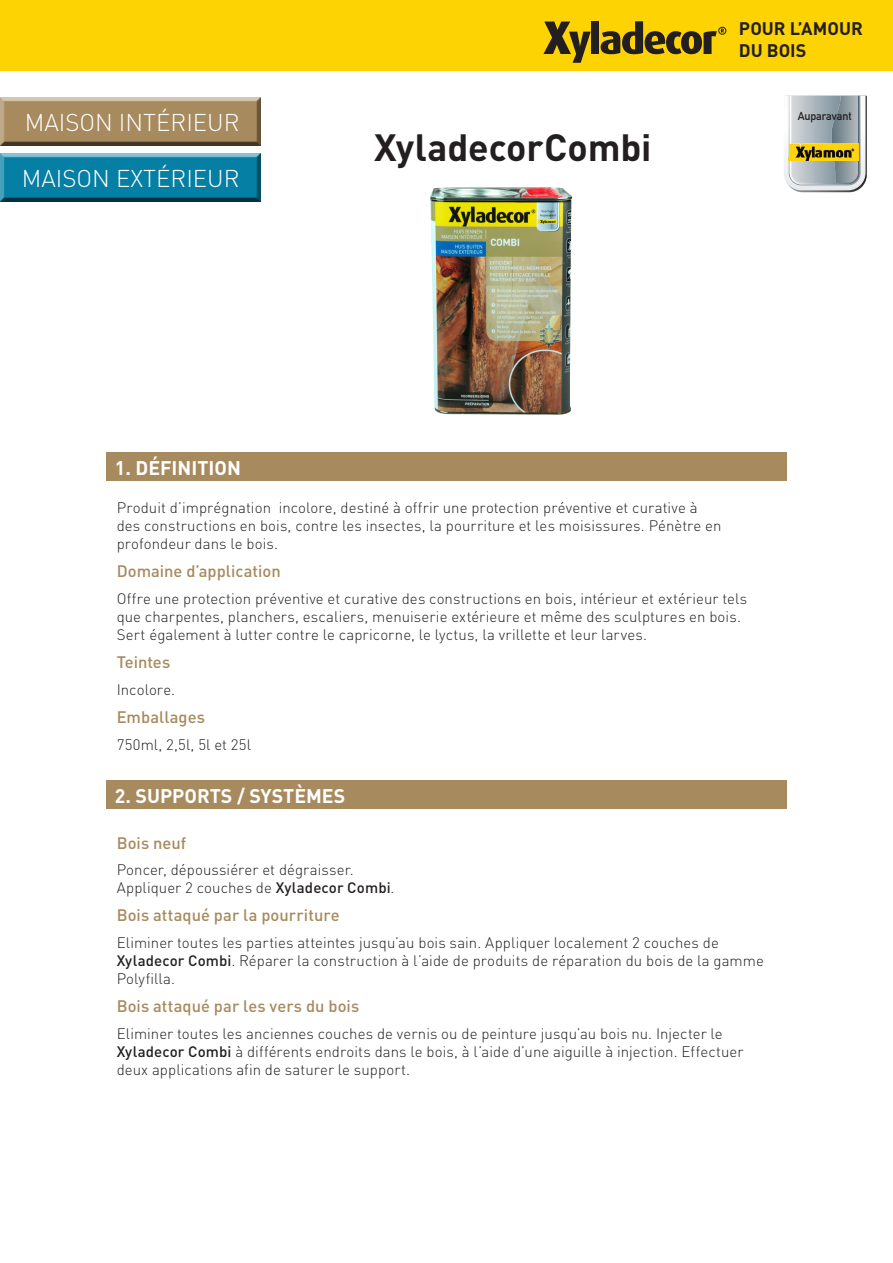
<style>
.page{position:relative;width:893px;height:1263px;background:#fff}
.page>*{position:absolute;margin:0;border:0;box-sizing:border-box;transform-origin:0 0}
.t1{font:700 37.5px "DIN";letter-spacing:-.005em;color:#231f20}
.t2{font:300 24px "DIN";color:#fff}
.t3{font:700 19.5px "DIN";color:#fff}
.t4{font:700 18px "DIN";color:#231f20}
.t5{font:500 16.5px "DIN";color:#a78a5d}
.t6{font:300 15px/18px "DIN";letter-spacing:.005em;color:#231f20}
.t7{font:11.4px "DIN Mittelschrift Std";color:#231f20}
.s1{font-weight:500}
</style>
<div class="page">
<div style="left:0;top:0;width:893px;height:70px;background:#fed304"></div>
<div style="left:106px;top:452px;width:681px;height:29px;background:#a78a5d"></div>
<div style="left:106px;top:780px;width:681px;height:29px;background:#a78a5d"></div>
<img style="left:430px;top:187px;width:143px;height:228px">
<svg style="left:543px;top:21px;width:184px;height:42px"></svg>
<svg style="left:0;top:153px;width:261px;height:49px;fill:#057fa3"></svg>
<svg style="left:0;top:97px;width:261px;height:49px;fill:#a78a5d"></svg>
<svg style="left:784px;top:96px;width:83px;height:96px"></svg>
<img style="left:789px;top:143px;width:70px;height:17px">
<p class="t4" style="left:739px;top:17px;width:125px">POUR L’AMOUR</p>
<p class="t4" style="left:739px;top:39px;width:69px">DU BOIS</p>
<h2 class="t2" style="left:25px;top:108px;width:216px">MAISON INTÉRIEUR</h2>
<p class="t7" style="left:798px;top:109px;width:55px">Auparavant</p>
<h2 class="t2" style="left:22px;top:164px;width:219px">MAISON EXTÉRIEUR</h2>
<p class="t3" style="left:115px;top:455px;width:128px">1. DÉFINITION</p>
<p class="t1" style="left:374px;top:123px;width:279px">XyladecorCombi</p>
<p class="t6" style="left:117px;top:499px;width:606px">Produit d’imprégnation incolore, destiné à offrir une protection préventive et curative à des constructions en bois, contre les insectes, la pourriture et les moisissures. Pénètre en profondeur dans le bois.</p>
<p class="t5" style="left:117px;top:561px;width:166px">Domaine d’application</p>
<p class="t6" style="left:117px;top:589px;width:632px">Offre une protection préventive et curative des constructions en bois, intérieur et extérieur tels que charpentes, planchers, escaliers, menuiserie extérieure et même des sculptures en bois.<br>Sert également à lutter contre le capricorne, le lyctus, la vrillette et leur larves.</p>
<p class="t5" style="left:117px;top:652px;width:55px">Teintes</p>
<p class="t6" style="left:117px;top:680px;width:60px">Incolore.</p>
<p class="t5" style="left:117px;top:707px;width:90px">Emballages</p>
<p class="t6" style="left:117px;top:735px;width:136px">750ml, 2,5l, 5l et 25l</p>
<p class="t3" style="left:115px;top:783px;width:232px">2. SUPPORTS / SYSTÈMES</p>
<p class="t5" style="left:117px;top:832px;width:71px">Bois neuf</p>
<p class="t6" style="left:117px;top:860px;width:279px">Poncer, dépoussiérer et dégraisser.<br>Appliquer 2 couches de <span class="s1">Xyladecor Combi</span>.</p>
<p class="t5" style="left:117px;top:905px;width:224px">Bois attaqué par la pourriture</p>
<p class="t6" style="left:117px;top:933px;width:649px">Eliminer toutes les parties atteintes jusqu’au bois sain. Appliquer localement 2 couches de<br><span class="s1">Xyladecor Combi</span>. Réparer la construction à l’aide de produits de réparation du bois de la gamme<br>Polyfilla.</p>
<p class="t5" style="left:117px;top:996px;width:244px">Bois attaqué par les vers du bois</p>
<p class="t6" style="left:117px;top:1024px;width:628px">Eliminer toutes les anciennes couches de vernis ou de peinture jusqu’au bois nu. Injecter le<br><span class="s1">Xyladecor Combi</span> à différents endroits dans le bois, à l’aide d’une aiguille à injection. Effectuer deux applications afin de saturer le support.</p>
</div>
